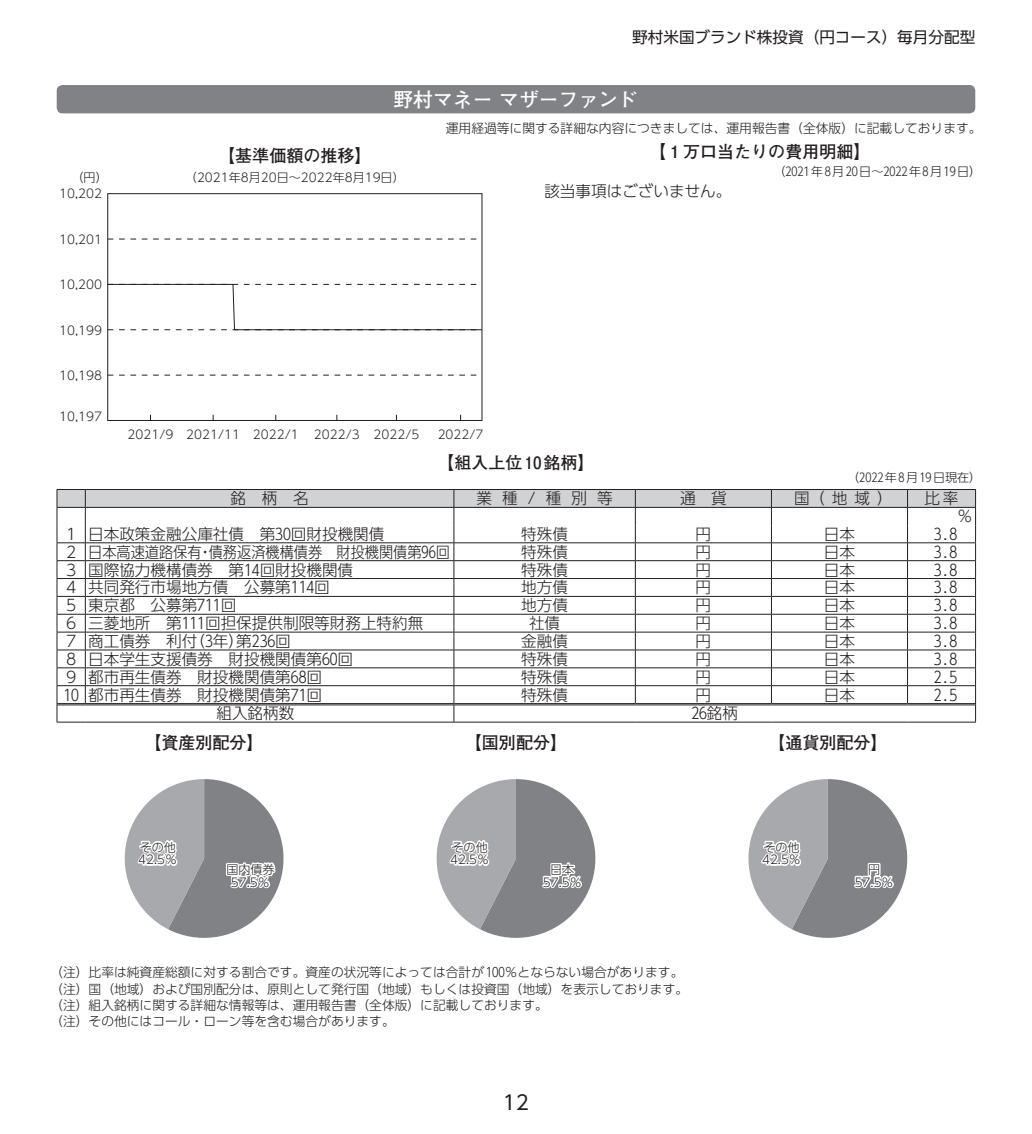
<style>
.page{position:relative;width:1032px;height:1134px;background:#fff}
.page>*{position:absolute;margin:0;border:0;box-sizing:border-box;transform-origin:0 0}
.t1{font:700 19.8px "Futo Go B101 Pro";color:#fff}
.t2{font:19.8px "UD Shin Go Pro";color:#231f20}
.t3{font:700 17px "Futo Go B101 Pro";color:#231f20}
.t4{font:300 15.6px/17.8px "UD Shin Go Pro";color:#231f20}
.t5{font:15.6px "UD Shin Go Pro";color:#231f20}
.t6{font:300 12.8px/16.4px "UD Shin Go Pro";color:#231f20}
.t7{font:300 12px/12.8px "UD Shin Go Pro";color:#231f20;text-align:center}
.t8{font:300 12px "UD Shin Go Pro";letter-spacing:.125em;color:#231f20}
</style>
<div class="page">
<div style="left:57px;top:85px;width:918px;height:28px;background:#808285;border-radius:6px"></div>
<svg style="left:109px;top:239px;width:368px;height:1px"></svg>
<svg style="left:109px;top:375px;width:368px;height:1px"></svg>
<svg style="left:109px;top:284px;width:371px;height:47px"></svg>
<div style="left:107px;top:193px;width:375px;height:228px;border:1px solid #231f20"></div>
<svg style="left:57px;top:489px;width:919px;height:234px"></svg>
<svg style="left:124px;top:779px;width:160px;height:159px"></svg>
<svg style="left:436px;top:779px;width:160px;height:159px"></svg>
<svg style="left:748px;top:779px;width:160px;height:159px"></svg>
<p class="t5" style="left:632px;top:24px;width:344px">野村米国ブランド株投資（円コース）毎月分配型</p>
<p class="t7" style="left:72px;top:170px;width:38px">（円）</p>
<p class="t7" style="left:59px;top:187px;width:44px">10,202</p>
<p class="t7" style="left:59px;top:232px;width:44px">10,201</p>
<p class="t7" style="left:59px;top:278px;width:44px">10,200</p>
<p class="t7" style="left:59px;top:323px;width:44px">10,199</p>
<p class="t7" style="left:59px;top:369px;width:44px">10,198</p>
<p class="t7" style="left:59px;top:409px;width:44px">10,197</p>
<p class="t1" style="left:393px;top:83px;width:246px">野村マネー マザーファンド</p>
<p class="t6" style="left:446px;top:119px;width:537px">運用経過等に関する詳細な内容につきましては、運用報告書（全体版）に記載しております。</p>
<p class="t3" style="left:218px;top:142px;width:155px">【基準価額の推移】</p>
<p class="t3" style="left:649px;top:138px;width:223px">【１万口当たりの費用明細】</p>
<p class="t8" style="left:773px;top:162px;width:209px">（2021年８月20日～2022年８月19日）</p>
<p class="t4" style="left:544px;top:181px;width:189px">該当事項はございません。</p>
<p class="t7" style="left:185px;top:170px;width:221px">（2021年8月20日～2022年8月19日）</p>
<p class="t7" style="left:128px;top:427px;width:173px">2021/9 2021/11 2022/1</p>
<p class="t7" style="left:314px;top:427px;width:107px">2022/3 2022/5</p>
<p class="t7" style="left:438px;top:427px;width:47px">2022/7</p>
<p class="t3" style="left:437px;top:449px;width:159px">【組入上位10銘柄】</p>
<p class="t7" style="left:847px;top:471px;width:136px">（2022年８月19日現在）</p>
<p class="t4" style="left:231px;top:489px;width:79px">銘柄名</p>
<p class="t4" style="left:477px;top:489px;width:138px">業種/種別等</p>
<p class="t4" style="left:680px;top:489px;width:48px">通 貨</p>
<p class="t4" style="left:794px;top:489px;width:100px">国（地域）</p>
<p class="t4" style="left:957px;top:489px;width:17px;text-indent:-33px">比率％</p>
<p class="t4" style="left:63px;top:524px;width:323px">1 日本政策金融公庫社債　第３0回財投機関債</p>
<p class="t4" style="left:521px;top:524px;width:48px">特殊債</p>
<p class="t4" style="left:695px;top:524px;width:17px">円</p>
<p class="t4" style="left:824px;top:524px;width:33px">日本</p>
<p class="t4" style="left:934px;top:524px;width:25px">３.８</p>
<p class="t4" style="left:63px;top:542px;width:388px">2 日本高速道路保有・債務返済機構債券　財投機関債第9６回</p>
<p class="t4" style="left:521px;top:542px;width:48px">特殊債</p>
<p class="t4" style="left:695px;top:542px;width:17px">円</p>
<p class="t4" style="left:824px;top:542px;width:33px">日本</p>
<p class="t4" style="left:934px;top:542px;width:25px">３.８</p>
<p class="t4" style="left:63px;top:560px;width:291px">3 国際協力機構債券　第1４回財投機関債</p>
<p class="t4" style="left:521px;top:560px;width:48px">特殊債</p>
<p class="t4" style="left:695px;top:560px;width:17px">円</p>
<p class="t4" style="left:824px;top:560px;width:33px">日本</p>
<p class="t4" style="left:934px;top:560px;width:25px">３.８</p>
<p class="t4" style="left:63px;top:578px;width:268px">4 共同発行市場地方債　公募第11４回</p>
<p class="t4" style="left:521px;top:578px;width:48px">地方債</p>
<p class="t4" style="left:695px;top:578px;width:17px">円</p>
<p class="t4" style="left:824px;top:578px;width:33px">日本</p>
<p class="t4" style="left:934px;top:578px;width:25px">３.８</p>
<p class="t4" style="left:63px;top:596px;width:174px">5 東京都　公募第７11回</p>
<p class="t4" style="left:521px;top:596px;width:48px">地方債</p>
<p class="t4" style="left:695px;top:596px;width:17px">円</p>
<p class="t4" style="left:824px;top:596px;width:33px">日本</p>
<p class="t4" style="left:934px;top:596px;width:25px">３.８</p>
<p class="t4" style="left:63px;top:614px;width:362px">6 三菱地所　第111回担保提供制限等財務上特約無</p>
<p class="t4" style="left:529px;top:614px;width:33px">社債</p>
<p class="t4" style="left:695px;top:614px;width:17px">円</p>
<p class="t4" style="left:824px;top:614px;width:33px">日本</p>
<p class="t4" style="left:934px;top:614px;width:25px">３.８</p>
<p class="t4" style="left:63px;top:631px;width:229px">7 商工債券　利付（３年）第2３６回</p>
<p class="t4" style="left:521px;top:631px;width:48px">金融債</p>
<p class="t4" style="left:695px;top:631px;width:17px">円</p>
<p class="t4" style="left:824px;top:631px;width:33px">日本</p>
<p class="t4" style="left:934px;top:631px;width:25px">３.８</p>
<p class="t4" style="left:63px;top:649px;width:291px">8 日本学生支援債券　財投機関債第６0回</p>
<p class="t4" style="left:521px;top:649px;width:48px">特殊債</p>
<p class="t4" style="left:695px;top:649px;width:17px">円</p>
<p class="t4" style="left:824px;top:649px;width:33px">日本</p>
<p class="t4" style="left:934px;top:649px;width:25px">３.８</p>
<p class="t4" style="left:63px;top:667px;width:260px">9 都市再生債券　財投機関債第６８回</p>
<p class="t4" style="left:521px;top:667px;width:48px">特殊債</p>
<p class="t4" style="left:695px;top:667px;width:17px">円</p>
<p class="t4" style="left:824px;top:667px;width:33px">日本</p>
<p class="t4" style="left:934px;top:667px;width:25px">2.5</p>
<p class="t4" style="left:63px;top:685px;width:260px">10 都市再生債券　財投機関債第７1回</p>
<p class="t4" style="left:521px;top:685px;width:48px">特殊債</p>
<p class="t4" style="left:695px;top:685px;width:17px">円</p>
<p class="t4" style="left:824px;top:685px;width:33px">日本</p>
<p class="t4" style="left:934px;top:685px;width:25px">2.5</p>
<p class="t4" style="left:216px;top:704px;width:79px">組入銘柄数</p>
<p class="t4" style="left:691px;top:704px;width:48px">2６銘柄</p>
<p class="t3" style="left:145px;top:729px;width:121px">【資産別配分】</p>
<p class="t3" style="left:465px;top:729px;width:104px">【国別配分】</p>
<p class="t3" style="left:768px;top:729px;width:121px">【通貨別配分】</p>
<p class="t7" style="left:138px;top:840px;width:40px;text-align:left">その他<br>42.5％</p>
<p class="t7" style="left:226px;top:862px;width:50px">国内債券<br>57.5％</p>
<p class="t7" style="left:450px;top:840px;width:40px;text-align:left">その他<br>42.5％</p>
<p class="t7" style="left:543px;top:862px;width:40px">日本<br>57.5％</p>
<p class="t6" style="left:50px;top:964px;width:639px">（注）比率は純資産総額に対する割合です。資産の状況等によっては合計が100％とならない場合があります。（注）国（地域）および国別配分は、原則として発行国（地域）もしくは投資国（地域）を表示しております。（注）組入銘柄に関する詳細な情報等は、運用報告書（全体版）に記載しております。<br>（注）その他にはコール・ローン等を含む場合があります。</p>
<p class="t2" style="left:503px;top:1087px;width:28px">12</p>
<p class="t7" style="left:762px;top:840px;width:40px;text-align:left">その他<br>42.5％</p>
<p class="t7" style="left:855px;top:862px;width:40px">円<br>57.5％</p>
</div>
